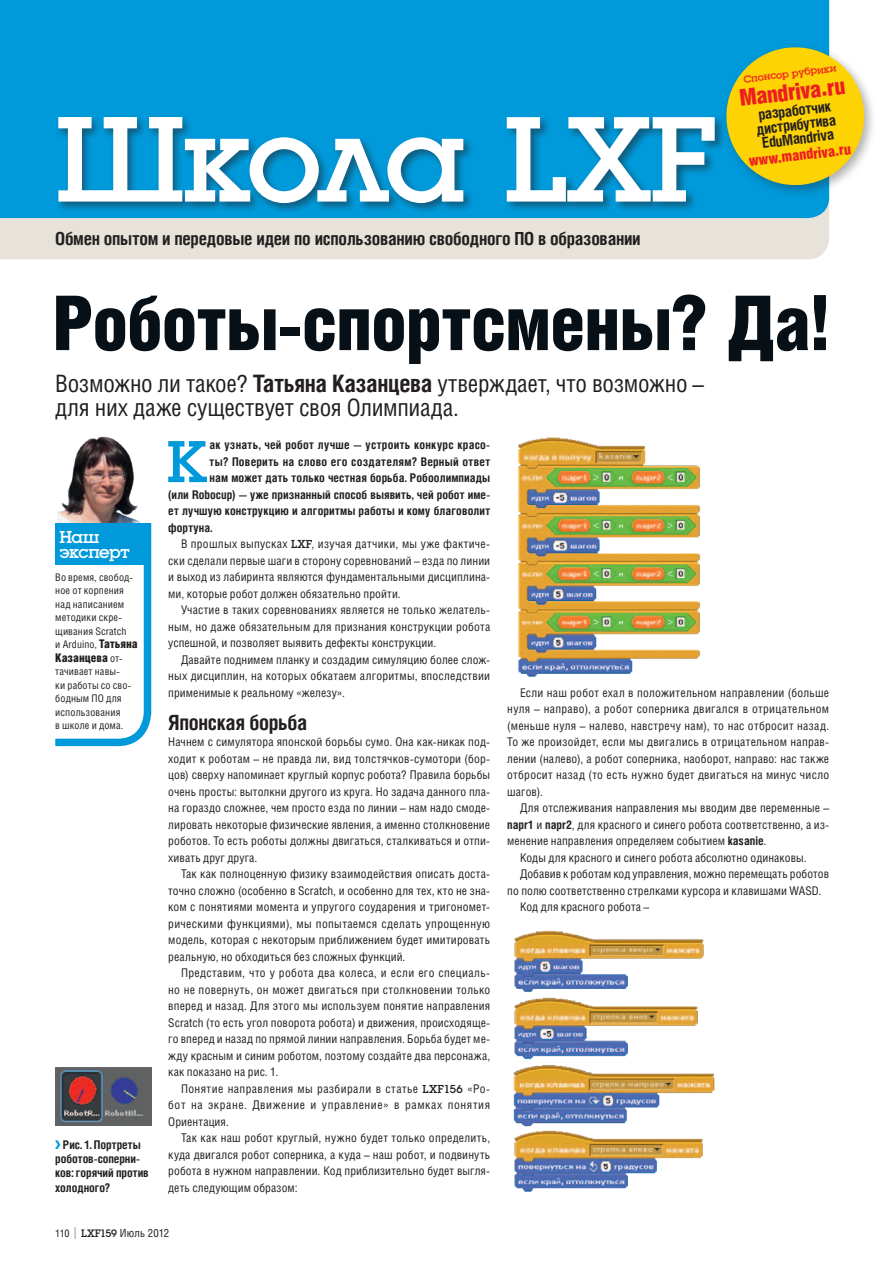
<style>
.page{position:relative;width:893px;height:1263px;background:#fff}
.page>*{position:absolute;margin:0;border:0;box-sizing:border-box;transform-origin:0 0}
.Title_Large_Luga{font:126px "Luga";letter-spacing:-.03em;color:#fff}
.Head{font:900 75.75px "Helios Cond";letter-spacing:-.02em;color:#071017}
.Text_Drop3{font:61.2px "Luga";color:#0099da}
.Lead{font:24px/24px "Helios Cond";letter-spacing:-.01em;color:#231f20}
.Box_Subhead{font:900 23.25px "Helios Cond";color:#ee1d23}
.Subhead{font:700 21px "Helios Cond";letter-spacing:-.015em;color:#231f20}
.Lead-2{font:700 18px "Helios Cond";letter-spacing:-.015em;color:#231f20}
.Box_Title{font:18px/15px "Luga";letter-spacing:-.03em;color:#fff}
.Text_1st{font:700 15px/14.2px "Helios Cond";color:#231f20}
.Text_1st-2{font:900 15px "Helios Cond";color:#ee1d23}
.Text_Indent{font:12px/16.5px "Helios Cond";letter-spacing:.01em;color:#231f20;text-align:justify}
.Text_1st-3{font:12px/16.5px "Helios Cond";letter-spacing:.015em;color:#231f20;text-align:justify}
.Text_Drop3-2{font:700 12px "Helios Cond";letter-spacing:.015em;color:#231f20}
.Image_Caption{font:700 12px/14.2px "Helios Cond";letter-spacing:-.01em;color:#231f20}
.Expert{font:900 12px "Helios Cond";color:#231f20}
.t1{font:11.25px "Helios Cond";letter-spacing:.01em;color:#231f20}
.Expert-2{font:10.5px/13.5px "Helios Cond";letter-spacing:.015em;color:#231f20}
.Box_Subhead-2{font:10.5px "Luga";color:#ee1d23}
.s1{font-weight:700}
.s2{font-family:"Luga"}
.s3{font-weight:900;font-size:12px}
.s4{font-weight:400;font-size:10.5px}
.s5{font-family:"LXF";font-weight:400;color:#0099da}
.s6{font-size:10.5px}
.s7{font-size:16.35px}
</style>
<div class="page">
<div style="left:0;top:218px;width:829px;height:41px;background:#e8e3da"></div>
<div style="left:0;top:0;width:829px;height:218px;background:#0099da"></div>
<div style="left:721px;top:42px;width:156px;height:156px;background:#231f20;opacity:.35"></div>
<svg style="left:722px;top:43px;width:146px;height:146px;background:#d2cc43"></svg>
<img style="left:518px;top:437px;width:183px;height:240px">
<img style="left:513px;top:930px;width:202px;height:262px">
<div style="left:55px;top:114px;width:671px;height:100px;background:#231f20;opacity:.5"></div>
<img style="left:55px;top:1068px;width:96px;height:58px">
<img style="left:57px;top:436px;width:81px;height:80px">
<svg style="left:55px;top:516px;width:97px;height:231px"></svg>
<div style="left:55px;top:523px;width:96px;height:42px;background:#0099da"></div>
<p class="Title_Large_Luga" style="left:55px;top:99px;width:663px">Школа LXF</p>
<p class="Lead-2" style="left:55px;top:228px;width:587px">Обмен опытом и передовые идеи по использованию свободного ПО в образовании</p>
<p class="Box_Subhead-2" style="left:743px;top:74px;width:95px;rotate:-7deg">Спонсор рубрики</p>
<p class="Box_Subhead" style="left:738px;top:85px;width:108px;rotate:-7deg">Mandriva.ru</p>
<p class="Text_1st" style="left:754px;top:108px;width:81px;rotate:-7deg">разработчик дистрибутива<br>EduMandriva</p>
<p class="Text_1st-2" style="left:748px;top:153px;width:104px;rotate:-7deg">www.mandriva.ru</p>
<p class="Head" style="left:52px;top:280px;width:782px">Роботы-спортсмены? Да!</p>
<p class="Lead" style="left:55px;top:371px;width:650px">Возможно ли такое? <span class="s1">Татьяна Казанцева</span> утверждает, что возможно – для них даже существует своя Олимпиада.</p>
<p class="Text_Drop3" style="left:167px;top:432px;width:43px">К</p>
<p class="Text_Drop3-2" style="left:210px;top:438px;width:281px">ак узнать, чей робот лучше — устроить конкурс красо-</p>
<p class="Text_Drop3-2" style="left:210px;top:454px;width:282px">ты? Поверить на слово его создателям? Верный ответ</p>
<p class="Text_Drop3-2" style="left:210px;top:471px;width:282px">нам может дать только честная борьба. Робоолимпиады</p>
<p class="Text_Drop3-2" style="left:168px;top:487px;width:323px">(или Robocup) — уже признанный способ выявить, чей робот име-</p>
<p class="Text_Drop3-2" style="left:168px;top:504px;width:323px">ет лучшую конструкцию и алгоритмы работы и кому благоволит</p>
<p class="Text_Drop3-2" style="left:168px;top:520px;width:46px">фортуна.</p>
<p class="Text_Indent" style="left:168px;top:535px;width:323px;text-indent:13px">В прошлых выпусках <span class="s2">LXF</span>, изучая датчики, мы уже фактиче&shy;ски сделали первые шаги в сторону соревнований – езда по линии и выход из лабиринта являются фундаментальными дисциплина&shy;ми, которые робот должен обязательно пройти.</p>
<p class="Text_Indent" style="left:168px;top:601px;width:323px;text-indent:13px">Участие в таких соревнованиях является не только желатель&shy;ным, но даже обязательным для признания конструкции робота успешной, и позволяет выявить дефекты конструкции.</p>
<p class="Text_Indent" style="left:168px;top:651px;width:323px;text-indent:13px">Давайте поднимем планку и создадим симуляцию более слож&shy;ных дисциплин, на которых обкатаем алгоритмы, впоследствии применимые к реальному «железу».</p>
<p class="Subhead" style="left:168px;top:710px;width:141px">Японская борьба</p>
<p class="Text_1st-3" style="left:168px;top:733px;width:323px">Начнем с симулятора японской борьбы сумо. Она как-никак под&shy;ходит к роботам – не правда ли, вид толстячков-сумотори (бор&shy;цов) сверху напоминает круглый корпус робота? Правила борьбы очень просты: вытолкни другого из круга. Но задача данного пла&shy;на гораздо сложнее, чем просто езда по линии – нам надо смоде&shy;лировать некоторые физические явления, а именно столкновение роботов. То есть роботы должны двигаться, сталкиваться и отпи&shy;хивать друг друга.</p>
<p class="Text_Indent" style="left:168px;top:865px;width:323px;text-indent:13px">Так как полноценную физику взаимодействия описать доста&shy;точно сложно (особенно в Scratch, и особенно для тех, кто не зна&shy;ком с понятиями момента и упругого соударения и тригономет&shy;рическими функциями), мы попытаемся сделать упрощенную модель, которая с некоторым приближением будет имитировать реальную, но обходиться без сложных функций.</p>
<p class="Text_Indent" style="left:168px;top:964px;width:323px;text-indent:13px">Представим, что у робота два колеса, и если его специаль&shy;но не повернуть, он может двигаться при столкновении только вперед и назад. Для этого мы используем понятие направления Scratch (то есть угол поворота робота) и движения, происходяще&shy;го вперед и назад по прямой линии направления. Борьба будет ме&shy;жду красным и синим роботом, поэтому создайте два персонажа, как показано на рис. 1.</p>
<p class="Text_Indent" style="left:168px;top:1080px;width:323px;text-indent:13px">Понятие направления мы разбирали в статье <span class="s2">LXF156</span> «Ро&shy;бот на экране. Движение и управление» в рамках понятия Ориентация.</p>
<p class="Text_Indent" style="left:168px;top:1129px;width:323px;text-indent:13px">Так как наш робот круглый, нужно будет только определить, куда двигался робот соперника, а куда – наш робот, и подвинуть робота в нужном направлении. Код приблизительно будет выгля&shy;деть следующим образом:</p>
<p class="Box_Title" style="left:60px;top:529px;width:72px">Наш эксперт</p>
<p class="Expert-2" style="left:55px;top:570px;width:84px">Во время, свобод&shy;ное от корпения над написанием методики скре&shy;щивания Scratch<br>и Arduino, <span class="s3">Татьяна</span></p>
<p class="Expert" style="left:55px;top:651px;width:69px">Казанцева <span class="s4">от-</span></p>
<p class="Expert-2" style="left:55px;top:665px;width:78px">тачивает навы&shy;ки работы со сво&shy;бодным ПО для использования<br>в школе и дома.</p>
<p class="Text_Indent" style="left:507px;top:684px;width:323px;text-indent:13px">Если наш робот ехал в положительном направлении (больше нуля – направо), а робот соперника двигался в отрицательном (меньше нуля – налево, навстречу нам), то нас отбросит назад.<br>То же произойдет, если мы двигались в отрицательном направ&shy;лении (налево), а робот соперника, наоборот, направо: нас также отбросит назад (то есть нужно будет двигаться на минус число шагов).</p>
<p class="Text_Indent" style="left:507px;top:799px;width:323px;text-indent:13px">Для отслеживания направления мы вводим две переменные – <span class="s1">napr1</span> и <span class="s1">napr2</span>, для красного и синего робота соответственно, а из&shy;менение направления определяем событием <span class="s1">kasanie</span>.</p>
<p class="Text_Indent" style="left:520px;top:849px;width:288px">Коды для красного и синего робота абсолютно одинаковы.</p>
<p class="Text_Indent" style="left:507px;top:865px;width:323px;text-indent:13px">Добавив к роботам код управления, можно перемещать роботов по полю соответственно стрелками курсора и клавишами WASD.</p>
<p class="Text_Indent" style="left:520px;top:898px;width:131px">Код для красного робота –</p>
<p class="Image_Caption" style="left:55px;top:1137px;width:95px"><span class="s5">&gt;</span> Рис. 1. Портреты роботов-соперни&shy;ков: горячий против холодного?</p>
<p class="t1" style="left:55px;top:1226px;width:116px"><span class="s6">110</span> <span class="s7">|</span> <span class="s2">LXF159</span> Июль 2012</p>
</div>
